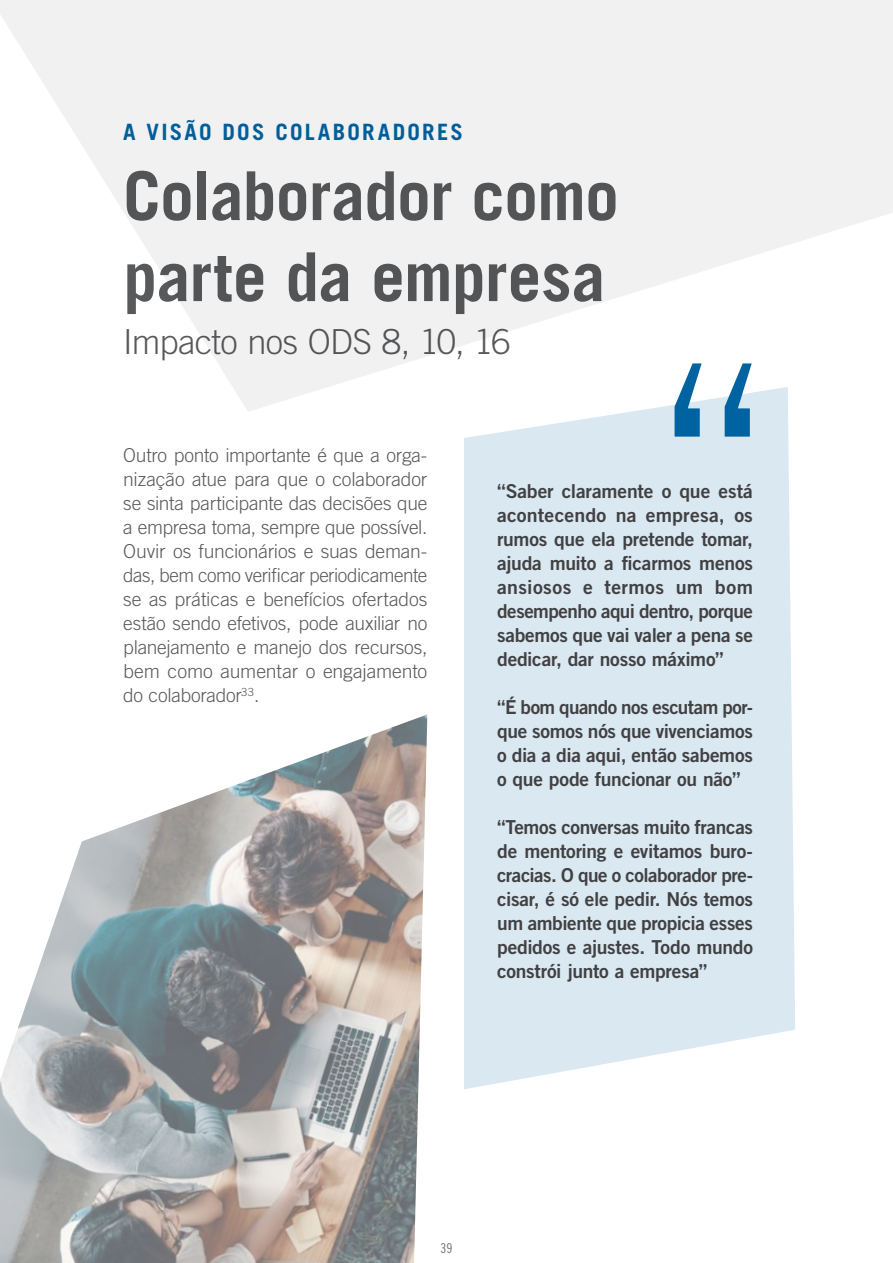
<style>
.page{position:relative;width:893px;height:1263px;background:#fff}
.page>*{position:absolute;margin:0;border:0;box-sizing:border-box;transform-origin:0 0}
.t1{font:300px "Trade Gothic LT Std Cn 18";color:#0063a1}
.t2{font:700 67.5px/81px "Trade Gothic LT Std";letter-spacing:-.01em;color:#58595b}
.t3{font:300 34.5px "Trade Gothic LT Std";letter-spacing:-.02em;color:#58595b}
.t4{font:700 22.5px "Trade Gothic LT Std";letter-spacing:.1em;color:#0065a4}
.t5{font:19.2px/24px "Trade Gothic LT Std Bd 2";letter-spacing:-.015em;color:#414042;text-align:justify}
.t6{font:300 19.2px/24px "Trade Gothic LT Std";letter-spacing:-.01em;color:#58595b;text-align:justify}
.t7{font:13.5px "Trade Gothic LT Std Cn 18";color:#6d6e71}
</style>
<div class="page">
<div style="left:464px;top:412px;width:331px;height:677px;background:#d9e8f1"></div>
<svg style="left:0;top:0;width:893px;height:412px;fill:#f1f1f2"></svg>
<img style="left:0;top:714px;width:427px;height:549px">
<p class="t4" style="left:123px;top:118px;width:341px">A VISÃO DOS COLABORADORES</p>
<h2 class="t2" style="left:123px;top:154px;width:497px">Colaborador como parte da empresa</h2>
<h3 class="t3" style="left:123px;top:321px;width:389px">Impacto nos ODS 8, 10, 16</h3>
<h1 class="t1" style="left:653px;top:298px;width:118px">“</h1>
<p class="t6" style="left:123px;top:443px;width:306px">Outro ponto importante é que a orga&shy;nização atue para que o colaborador se sinta participante das decisões que a empresa toma, sempre que possível.<br>Ouvir os funcionários e suas deman&shy;das, bem como verificar periodicamente se as práticas e benefícios ofertados estão sendo efetivos, pode auxiliar no planejamento e manejo dos recursos, bem como aumentar o engajamento do colaborador<sup>33</sup>.</p>
<p class="t5" style="left:497px;top:479px;width:257px">“Saber claramente o que está acontecendo na empresa, os rumos que ela pretende tomar, ajuda muito a ficarmos menos ansiosos e termos um bom desempenho aqui dentro, porque sabemos que vai valer a pena se dedicar, dar nosso máximo”</p>
<p class="t5" style="left:497px;top:695px;width:257px">“É bom quando nos escutam por&shy;que somos nós que vivenciamos o dia a dia aqui, então sabemos o que pode funcionar ou não”</p>
<p class="t5" style="left:497px;top:815px;width:257px">“Temos conversas muito francas de mentoring e evitamos buro&shy;cracias. O que o colaborador pre&shy;cisar, é só ele pedir. Nós temos um ambiente que propicia esses pedidos e ajustes. Todo mundo constrói junto a empresa”</p>
<p class="t7" style="left:440px;top:1240px;width:13px">39</p>
</div>
